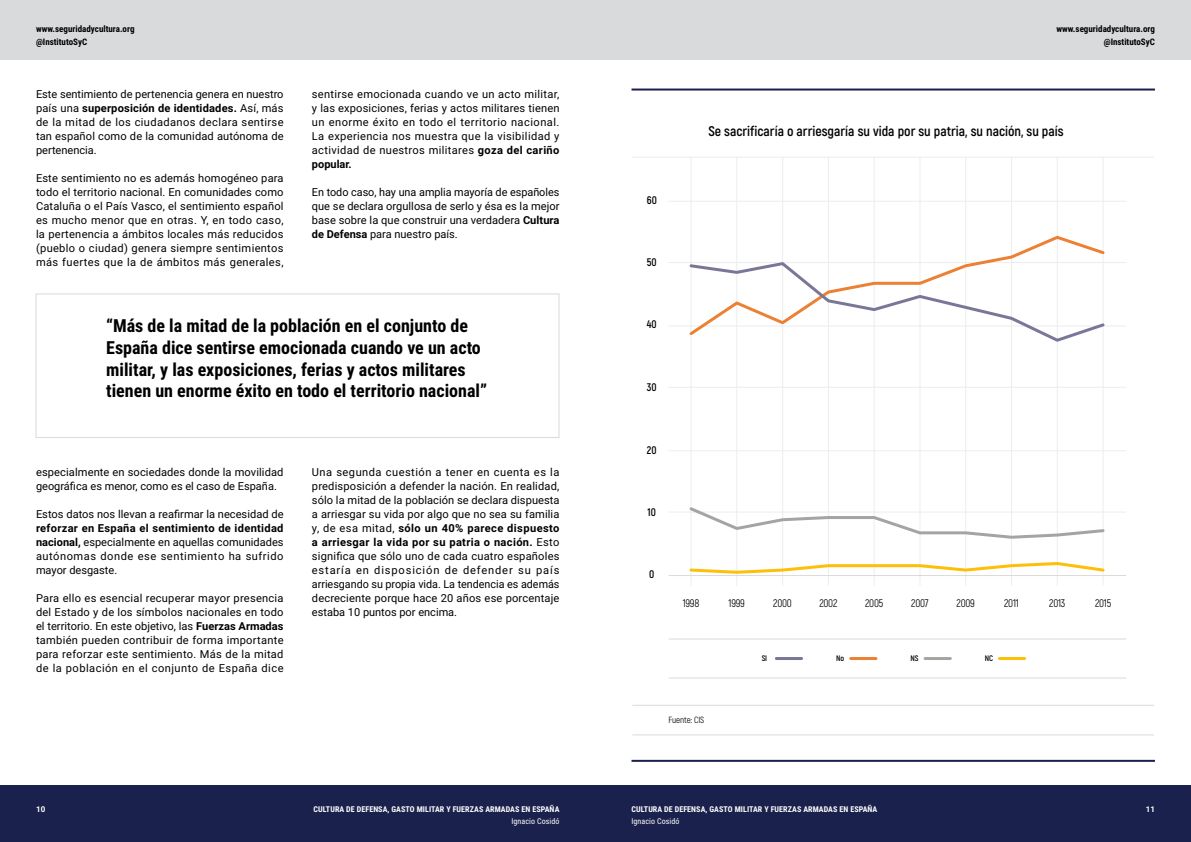
<style>
.page{position:relative;width:1191px;height:842px;background:#fff}
.page>*{position:absolute;margin:0;border:0;box-sizing:border-box;transform-origin:0 0}
.t1{font:700 18px/21.6px "Roboto Condensed";color:#000}
.t2{font:700 14px "Akrobat";color:#000}
.t3{font:11px/14px "Roboto";letter-spacing:.01em;color:#000;text-align:justify}
.t4{font:11px "Akrobat";letter-spacing:-.025em;color:#000}
.t5{font:700 11px "Akrobat";color:#000}
.t6{font:700 9px/12.4px "Roboto Condensed";color:#000;text-align:right}
.t7{font:9px "Akrobat";letter-spacing:-.01em;color:#000}
.t8{font:700 8px "Roboto Condensed";letter-spacing:.01em;color:#fff}
.t9{font:8px "Roboto Condensed";letter-spacing:.01em;color:#fff}
.t10{font:700 8px "Akrobat";letter-spacing:-.025em;color:#000}
.t11{font:700 8px "Roboto";color:#fff}
.s1{font-weight:700}
</style>
<div class="page">
<div style="left:595px;top:785px;width:596px;height:57px;background:#1a214c"></div>
<div style="left:595px;top:0;width:596px;height:60px;background:#d9dadb"></div>
<div style="left:0;top:785px;width:595px;height:57px;background:#1a214c"></div>
<div style="left:0;top:0;width:595px;height:60px;background:#d9dadb"></div>
<div style="left:36px;top:293px;width:523px;height:145px;border:1px solid #d9dadb"></div>
<hr style="left:631px;top:760px;width:524px;height:2px;background:#1a214c">
<hr style="left:631px;top:89px;width:524px;height:2px;background:#1a214c">
<hr style="left:668px;top:262px;width:458px;height:1px;background:#eceded">
<hr style="left:691px;top:157px;width:1px;height:429px;background:#eceded">
<hr style="left:736px;top:157px;width:1px;height:429px;background:#eceded">
<hr style="left:782px;top:157px;width:1px;height:429px;background:#eceded">
<hr style="left:828px;top:157px;width:1px;height:429px;background:#eceded">
<hr style="left:874px;top:157px;width:1px;height:429px;background:#eceded">
<hr style="left:919px;top:157px;width:1px;height:429px;background:#eceded">
<hr style="left:965px;top:157px;width:1px;height:429px;background:#eceded">
<hr style="left:1011px;top:157px;width:1px;height:429px;background:#eceded">
<hr style="left:1057px;top:157px;width:1px;height:429px;background:#eceded">
<hr style="left:1102px;top:157px;width:1px;height:429px;background:#eceded">
<hr style="left:632px;top:157px;width:522px;height:1px;background:#eceded">
<hr style="left:668px;top:326px;width:458px;height:1px;background:#eceded">
<hr style="left:668px;top:575px;width:458px;height:1px;background:#dadad7">
<hr style="left:668px;top:638px;width:458px;height:1px;background:#dadad7">
<hr style="left:668px;top:677px;width:458px;height:1px;background:#dadad7">
<hr style="left:776px;top:657px;width:25px;height:3px;background:#797797">
<hr style="left:850px;top:657px;width:26px;height:3px;background:#ec8033">
<hr style="left:925px;top:657px;width:25px;height:3px;background:#a4a4a1">
<hr style="left:999px;top:657px;width:25px;height:3px;background:#fbc007">
<hr style="left:668px;top:387px;width:458px;height:1px;background:#eceded">
<hr style="left:668px;top:450px;width:458px;height:1px;background:#eceded">
<hr style="left:668px;top:512px;width:458px;height:1px;background:#eceded">
<hr style="left:668px;top:201px;width:458px;height:1px;background:#eceded">
<svg style="left:689px;top:560px;width:416px;height:15px"></svg>
<svg style="left:689px;top:505px;width:416px;height:35px"></svg>
<svg style="left:988px;top:234px;width:117px;height:26px"></svg>
<svg style="left:689px;top:260px;width:416px;height:83px"></svg>
<hr style="left:632px;top:734px;width:522px;height:1px;background:#dadad7">
<hr style="left:632px;top:705px;width:522px;height:1px;background:#dadad7">
<p class="t6" style="left:36px;top:23px;width:100px;text-align:left">www.seguridadycultura.org @InstitutoSyC</p>
<p class="t3" style="left:36px;top:86px;width:249px">Este sentimiento de pertenencia genera en nuestro país una <span class="s1">superposición de identidades.</span> Así, más de la mitad de los ciudadanos declara sentirse tan español como de la comunidad autónoma de pertenencia.</p>
<p class="t3" style="left:36px;top:170px;width:249px">Este sentimiento no es además homogéneo para todo el territorio nacional. En comunidades como Cataluña o el País Vasco, el sentimiento español es mucho menor que en otras. Y, en todo caso, la pertenencia a ámbitos locales más reducidos (pueblo o ciudad) genera siempre sentimientos más fuertes que la de ámbitos más generales,</p>
<p class="t3" style="left:312px;top:86px;width:249px">sentirse emocionada cuando ve un acto militar, y las exposiciones, ferias y actos militares tienen un enorme éxito en todo el territorio nacional.<br>La experiencia nos muestra que la visibilidad y actividad de nuestros militares <span class="s1">goza del cariño popular.</span></p>
<p class="t3" style="left:312px;top:184px;width:249px">En todo caso, hay una amplia mayoría de españoles que se declara orgullosa de serlo y ésa es la mejor base sobre la que construir una verdadera <span class="s1">Cultura de Defensa</span> para nuestro país.</p>
<h1 class="t1" style="left:106px;top:314px;width:382px">“Más de la mitad de la población en el conjunto de España dice sentirse emocionada cuando ve un acto militar, y las exposiciones, ferias y actos militares tienen un enorme éxito en todo el territorio nacional”</h1>
<p class="t3" style="left:36px;top:464px;width:249px">especialmente en sociedades donde la movilidad geográfica es menor, como es el caso de España.</p>
<p class="t3" style="left:36px;top:506px;width:249px">Estos datos nos llevan a reafirmar la necesidad de</p>
<p class="t3" style="left:36px;top:520px;width:249px"><span class="s1">reforzar en España el sentimiento de identidad nacional,</span> especialmente en aquellas comunidades autónomas donde ese sentimiento ha sufrido mayor desgaste.</p>
<p class="t3" style="left:36px;top:590px;width:249px">Para ello es esencial recuperar mayor presencia del Estado y de los símbolos nacionales en todo el territorio. En este objetivo, las <span class="s1">Fuerzas Armadas </span>también pueden contribuir de forma importante para reforzar este sentimiento. Más de la mitad de la población en el conjunto de España dice</p>
<p class="t3" style="left:312px;top:464px;width:249px">Una segunda cuestión a tener en cuenta es la predisposición a defender la nación. En realidad, sólo la mitad de la población se declara dispuesta a arriesgar su vida por algo que no sea su familia y, de esa mitad, <span class="s1">sólo un 40% parece dispuesto a arriesgar la vida por su patria o nación.</span> Esto significa que sólo uno de cada cuatro españoles estaría en disposición de defender su país arriesgando su propia vida. La tendencia es además decreciente porque hace 20 años ese porcentaje estaba 10 puntos por encima.</p>
<p class="t11" style="left:36px;top:804px;width:11px">10</p>
<p class="t8" style="left:313px;top:804px;width:247px">CULTURA DE DEFENSA, GASTO MILITAR Y FUERZAS ARMADAS EN ESPAÑA</p>
<p class="t9" style="left:511px;top:815px;width:50px">Ignacio Cosidó</p>
<p class="t6" style="left:1056px;top:23px;width:100px">www.seguridadycultura.org @InstitutoSyC</p>
<p class="t2" style="left:708px;top:122px;width:357px">Se sacrificaría o arriesgaría su vida por su patria, su nación, su país</p>
<p class="t5" style="left:647px;top:193px;width:12px">60</p>
<p class="t5" style="left:647px;top:256px;width:11px">50</p>
<p class="t5" style="left:647px;top:318px;width:11px">40</p>
<p class="t5" style="left:647px;top:380px;width:11px">30</p>
<p class="t5" style="left:647px;top:443px;width:11px">20</p>
<p class="t5" style="left:647px;top:505px;width:10px">10</p>
<p class="t5" style="left:649px;top:567px;width:7px">0</p>
<p class="t4" style="left:682px;top:597px;width:18px">1998</p>
<p class="t4" style="left:728px;top:597px;width:18px">1999</p>
<p class="t4" style="left:773px;top:597px;width:20px">2000</p>
<p class="t4" style="left:819px;top:597px;width:20px">2002</p>
<p class="t4" style="left:865px;top:597px;width:20px">2005</p>
<p class="t4" style="left:911px;top:597px;width:19px">2007</p>
<p class="t4" style="left:956px;top:597px;width:20px">2009</p>
<p class="t4" style="left:1004px;top:597px;width:16px">2011</p>
<p class="t4" style="left:1049px;top:597px;width:18px">2013</p>
<p class="t4" style="left:1095px;top:597px;width:18px">2015</p>
<p class="t10" style="left:761px;top:653px;width:7px">SI</p>
<p class="t10" style="left:836px;top:653px;width:9px">No</p>
<p class="t10" style="left:910px;top:653px;width:9px">NS</p>
<p class="t10" style="left:985px;top:653px;width:10px">NC</p>
<p class="t7" style="left:668px;top:715px;width:37px">Fuente: CIS</p>
<p class="t8" style="left:631px;top:804px;width:247px">CULTURA DE DEFENSA, GASTO MILITAR Y FUERZAS ARMADAS EN ESPAÑA</p>
<p class="t11" style="left:1145px;top:804px;width:11px">11</p>
<p class="t9" style="left:631px;top:815px;width:50px">Ignacio Cosidó</p>
</div>
